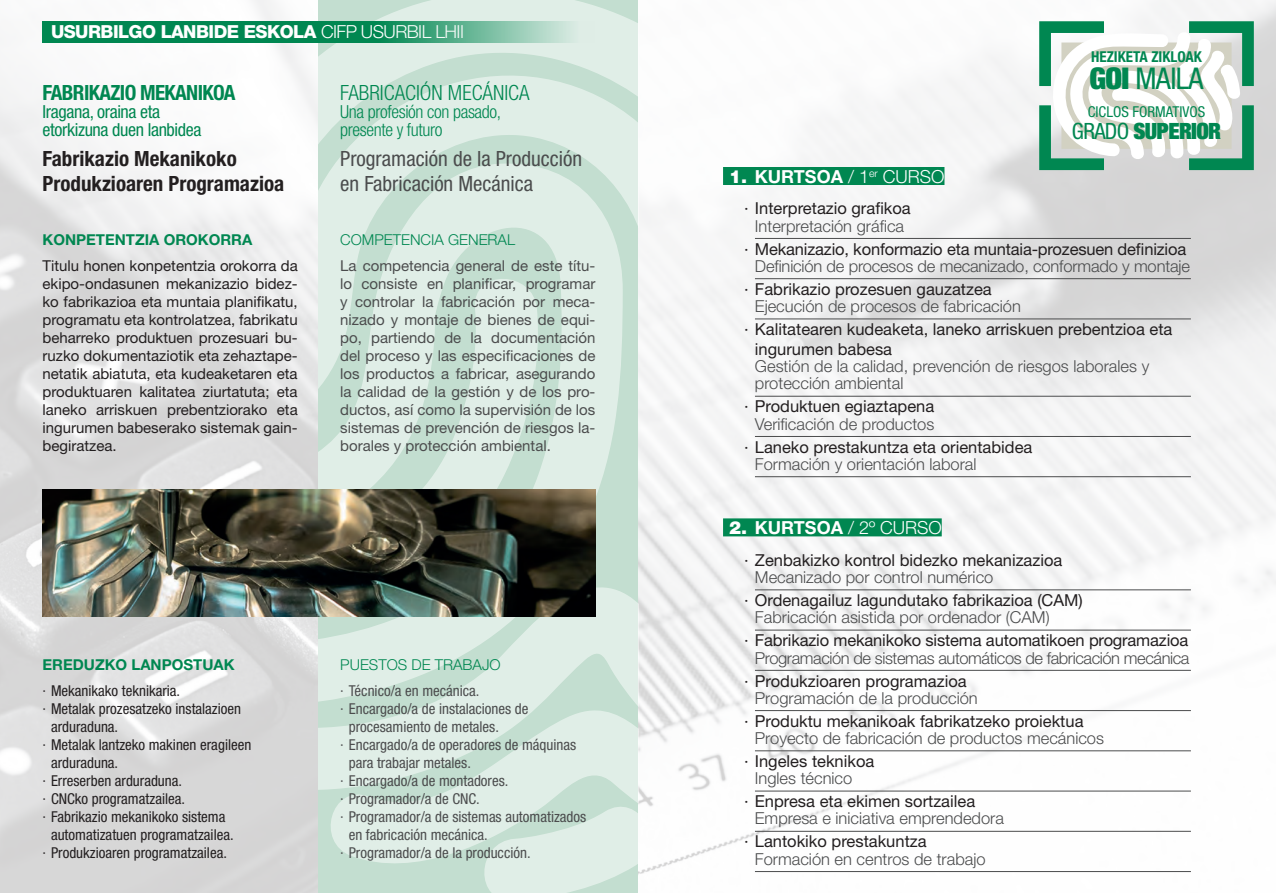
<style>
.page{position:relative;width:1276px;height:893px;background:#fff}
.page>*{position:absolute;margin:0;border:0;box-sizing:border-box;transform-origin:0 0}
.t1{font:condensed 30px "Helvetica Neue LT Std";letter-spacing:-.02em;color:#008751}
.t2{font:900 condensed 22.5px "Helvetica Neue LT Std";letter-spacing:-.03em;color:#008751}
.t3{font:condensed 21px/25.2px "Helvetica Neue LT Std";color:#4b4c4d}
.t4{font:700 condensed 21px/25.2px "Helvetica Neue LT Std";color:#231f20}
.t5{font:700 condensed 21px "Helvetica Neue LT Std";color:#008751}
.t6{font:300 condensed 21px "Helvetica Neue LT Std";color:#008751}
.t7{font:condensed 18px/18px "Helvetica Neue LT Std";letter-spacing:-.02em;color:#008751}
.t8{font:300 condensed 18px/18px "Helvetica Neue LT Std";letter-spacing:-.02em;color:#008751}
.t9{font:800 18px "Helvetica Neue LT Std";letter-spacing:-.03em;color:#fff}
.t10{font:700 18px "Helvetica Neue LT Std";color:#fff}
.t11{font:300 18px "Helvetica Neue LT Std";color:#fff}
.t12{font:16.5px/19.8px "Helvetica Neue LT Std";color:#231f20}
.t13{font:300 16.5px/17.2px "Helvetica Neue LT Std";color:#4b4c4d}
.t14{font:300 16.5px "Helvetica Neue LT Std";letter-spacing:-.025em;color:#4b4c4d}
.t15{font:15px/18px "Helvetica Neue LT Std";color:#231f20;text-align:justify}
.t16{font:15px/18px "Helvetica Neue LT Std";color:#4b4c4d;text-align:justify}
.t17{font:condensed 15px "Helvetica Neue LT Std";color:#4b4c4d}
.t18{font:condensed 15px "Helvetica Neue LT Std";color:#231f20}
.t19{font:700 15px "Helvetica Neue LT Std";color:#008751}
.t20{font:300 15px "Helvetica Neue LT Std";color:#008751}
.t21{font:condensed 15px "Helvetica Neue LT Std";color:#008751}
.t22{font:700 condensed 15px "Helvetica Neue LT Std";color:#008751}
.s1{font-weight:300}
.s2{font-weight:900}
.s3{font-weight:400}
</style>
<div class="page">
<img style="left:0;top:0;width:1276px;height:893px">
<svg style="left:319px;top:0;width:319px;height:38px;background:#d6e8df"></svg>
<svg style="left:319px;top:38px;width:319px;height:528px;background:#d5e8de"></svg>
<svg style="left:319px;top:161px;width:304px;height:405px;background:#d6e8df"></svg>
<svg style="left:319px;top:268px;width:222px;height:221px;background:#d5e8de"></svg>
<svg style="left:319px;top:566px;width:319px;height:124px;background:#d7e9e0"></svg>
<svg style="left:319px;top:690px;width:319px;height:189px;background:#d6e8df"></svg>
<svg style="left:474px;top:790px;width:164px;height:103px;background:#d7e9e0"></svg>
<svg style="left:1039px;top:21px;width:214px;height:149px"></svg>
<div style="left:723px;top:167px;width:221px;height:18px;background:#008751"></div>
<hr style="left:755px;top:238px;width:436px;height:1px;background:#4b4c4d">
<hr style="left:755px;top:278px;width:436px;height:1px;background:#4b4c4d">
<hr style="left:755px;top:319px;width:436px;height:1px;background:#4b4c4d">
<hr style="left:755px;top:396px;width:436px;height:1px;background:#4b4c4d">
<hr style="left:755px;top:436px;width:436px;height:1px;background:#4b4c4d">
<hr style="left:755px;top:476px;width:436px;height:1px;background:#4b4c4d">
<div style="left:723px;top:518px;width:218px;height:18px;background:#008751"></div>
<hr style="left:755px;top:589px;width:436px;height:1px;background:#4b4c4d">
<hr style="left:755px;top:630px;width:436px;height:1px;background:#4b4c4d">
<hr style="left:755px;top:670px;width:436px;height:1px;background:#4b4c4d">
<hr style="left:755px;top:710px;width:436px;height:1px;background:#4b4c4d">
<hr style="left:755px;top:750px;width:436px;height:1px;background:#4b4c4d">
<hr style="left:755px;top:791px;width:436px;height:1px;background:#4b4c4d">
<hr style="left:755px;top:831px;width:436px;height:1px;background:#4b4c4d">
<hr style="left:755px;top:871px;width:436px;height:1px;background:#4b4c4d">
<svg style="left:43px;top:21px;width:552px;height:22px;background:#2e9c6f"></svg>
<img style="left:43px;top:489px;width:552px;height:128px">
<p class="t9" style="left:51px;top:21px;width:414px">USURBILGO LANBIDE ESKOLA <span class="s1">CIFP usurbil LHII</span></p>
<p class="t5" style="left:43px;top:80px;width:11px">FABRIKAZIO</p>
<p class="t5" style="left:140px;top:80px;width:12px">MEKANIKOA</p>
<p class="t7" style="left:43px;top:103px;width:160px">Iragana, oraina eta etorkizuna duen lanbidea</p>
<p class="t4" style="left:43px;top:145px;width:243px">Fabrikazio Mekanikoko<br>Produkzioaren Programazioa</p>
<p class="t19" style="left:43px;top:230px;width:211px">KONPETENTZIA OROKORRA</p>
<p class="t15" style="left:43px;top:257px;width:257px">Titulu honen konpetentzia orokorra da ekipo-ondasunen mekanizazio bidez&shy;ko fabrikazioa eta muntaia planifikatu, programatu eta kontrolatzea, fabrikatu beharreko produktuen prozesuari bu&shy;ruzko dokumentaziotik eta zehaztape&shy;netatik abiatuta, eta kudeaketaren eta produktuaren kalitatea ziurtatuta; eta laneko arriskuen prebentziorako eta ingurumen babeserako sistemak gain&shy;begiratzea.</p>
<p class="t6" style="left:340px;top:81px;width:2px">FABRICACIÓN</p>
<p class="t6" style="left:448px;top:81px;width:12px">MECÁNICA</p>
<p class="t8" style="left:340px;top:103px;width:162px">Una profesión con pasado, presente y futuro</p>
<p class="t3" style="left:340px;top:145px;width:243px">Programación de la Producción en Fabricación Mecánica</p>
<p class="t20" style="left:340px;top:230px;width:176px">Competencia General</p>
<p class="t16" style="left:340px;top:257px;width:257px">La competencia general de este títu&shy;lo consiste en planificar, programar y controlar la fabricación por meca&shy;nizado y montaje de bienes de equi&shy;po, partiendo de la documentación del proceso y las especificaciones de los productos a fabricar, asegurando la calidad de la gestión y de los pro&shy;ductos, así como la supervisión de los sistemas de prevención de riesgos la&shy;borales y protección ambiental.</p>
<p class="t19" style="left:43px;top:655px;width:193px">EREDUZKO LANPOSTUAK</p>
<p class="t18" style="left:43px;top:682px;width:139px">· Mekanikako teknikaria.</p>
<p class="t18" style="left:43px;top:700px;width:200px">· Metalak prozesatzeko instalazioen</p>
<p class="t18" style="left:51px;top:718px;width:69px">arduraduna.</p>
<p class="t18" style="left:43px;top:736px;width:210px">· Metalak lantzeko makinen eragileen</p>
<p class="t18" style="left:51px;top:754px;width:69px">arduraduna.</p>
<p class="t18" style="left:43px;top:772px;width:141px">· Erreserben arduraduna.</p>
<p class="t18" style="left:43px;top:790px;width:144px">· CNCko programatzailea.</p>
<p class="t18" style="left:43px;top:808px;width:184px">· Fabrikazio mekanikoko sistema</p>
<p class="t18" style="left:51px;top:826px;width:184px">automatizatuen programatzailea.</p>
<p class="t18" style="left:43px;top:844px;width:186px">· Produkzioaren programatzailea.</p>
<p class="t20" style="left:340px;top:655px;width:162px">Puestos de trabajo</p>
<p class="t17" style="left:340px;top:682px;width:141px">· Técnico/a en mecánica.</p>
<p class="t17" style="left:340px;top:700px;width:190px">· Encargado/a de instalaciones de</p>
<p class="t17" style="left:349px;top:718px;width:152px">procesamiento de metales.</p>
<p class="t17" style="left:340px;top:736px;width:237px">· Encargado/a de operadores de máquinas</p>
<p class="t17" style="left:349px;top:754px;width:124px">para trabajar metales.</p>
<p class="t17" style="left:340px;top:772px;width:170px">· Encargado/a de montadores.</p>
<p class="t17" style="left:340px;top:790px;width:141px">· Programador/a de CNC.</p>
<p class="t17" style="left:340px;top:808px;width:247px">· Programador/a de sistemas automatizados</p>
<p class="t17" style="left:349px;top:826px;width:141px">en fabricación mecánica.</p>
<p class="t17" style="left:340px;top:844px;width:192px">· Programador/a de la producción.</p>
<p class="t22" style="left:1091px;top:47px;width:112px">Heziketa Zikloak</p>
<h1 class="t1" style="left:1089px;top:61px;width:116px"><span class="s2">GOI</span> MAILA</h1>
<h2 class="t2" style="left:1072px;top:117px;width:151px"><span class="s3">grado</span> SUPERIOR</h2>
<p class="t21" style="left:1087px;top:103px;width:119px">ciclos formativos</p>
<p class="t10" style="left:729px;top:165px;width:32px"><span class="s2">1.</span> KURTSOA</p>
<p class="t11" style="left:848px;top:166px;width:61px">/ 1<sup>er</sup> CURSO</p>
<p class="t12" style="left:744px;top:198px;width:168px">· Interpretazio grafikoa</p>
<p class="t13" style="left:755px;top:217px;width:151px">Interpretación gráfica</p>
<p class="t12" style="left:744px;top:239px;width:443px">· Mekanizazio, konformazio eta muntaia-prozesuen definizioa</p>
<p class="t13" style="left:744px;top:257px;width:447px">Definición de procesos de mecanizado, conformado y montaje</p>
<p class="t12" style="left:744px;top:279px;width:249px">· Fabrikazio prozesuen gauzatzea</p>
<p class="t13" style="left:744px;top:297px;width:278px">Ejecución de procesos de fabricación</p>
<p class="t12" style="left:755px;top:319px;width:419px;text-indent:-11px">· Kalitatearen kudeaketa, laneko arriskuen prebentzioa eta ingurumen babesa</p>
<p class="t13" style="left:755px;top:357px;width:396px">Gestión de la calidad, prevención de riesgos laborales y protección ambiental</p>
<p class="t12" style="left:744px;top:396px;width:192px">· Produktuen egiaztapena</p>
<p class="t13" style="left:755px;top:415px;width:181px">Verificación de productos</p>
<p class="t12" style="left:744px;top:437px;width:290px">· Laneko prestakuntza eta orientabidea</p>
<p class="t13" style="left:755px;top:455px;width:223px">Formación y orientación laboral</p>
<p class="t10" style="left:729px;top:517px;width:32px"><span class="s2">2.</span> KURTSOA</p>
<p class="t11" style="left:848px;top:517px;width:58px">/ 2º CURSO</p>
<p class="t12" style="left:744px;top:550px;width:320px">· Zenbakizko kontrol bidezko mekanizazioa</p>
<p class="t13" style="left:744px;top:568px;width:251px">Mecanizado por control numérico</p>
<p class="t12" style="left:744px;top:590px;width:340px">· Ordenagailuz lagundutako fabrikazioa (CAM)</p>
<p class="t13" style="left:755px;top:608px;width:296px">Fabricación asistida por ordenador (CAM)</p>
<p class="t12" style="left:744px;top:630px;width:445px">· Fabrikazio mekanikoko sistema automatikoen programazioa</p>
<p class="t14" style="left:755px;top:648px;width:436px">Programación de sistemas automáticos de fabricación mecánica</p>
<p class="t12" style="left:744px;top:670px;width:224px">· Produkzioaren programazioa</p>
<p class="t13" style="left:755px;top:689px;width:224px">Programación de la producción</p>
<p class="t12" style="left:744px;top:711px;width:341px">· Produktu mekanikoak fabrikatzeko proiektua</p>
<p class="t13" style="left:755px;top:729px;width:351px">Proyecto de fabricación de productos mecánicos</p>
<p class="t12" style="left:744px;top:751px;width:132px">· Ingeles teknikoa</p>
<p class="t13" style="left:755px;top:769px;width:99px">Ingles técnico</p>
<p class="t12" style="left:744px;top:791px;width:232px">· Enpresa eta ekimen sortzailea</p>
<p class="t13" style="left:744px;top:810px;width:261px">Empresa e iniciativa emprendedora</p>
<p class="t12" style="left:744px;top:831px;width:184px">· Lantokiko prestakuntza</p>
<p class="t13" style="left:755px;top:850px;width:232px">Formación en centros de trabajo</p>
</div>
